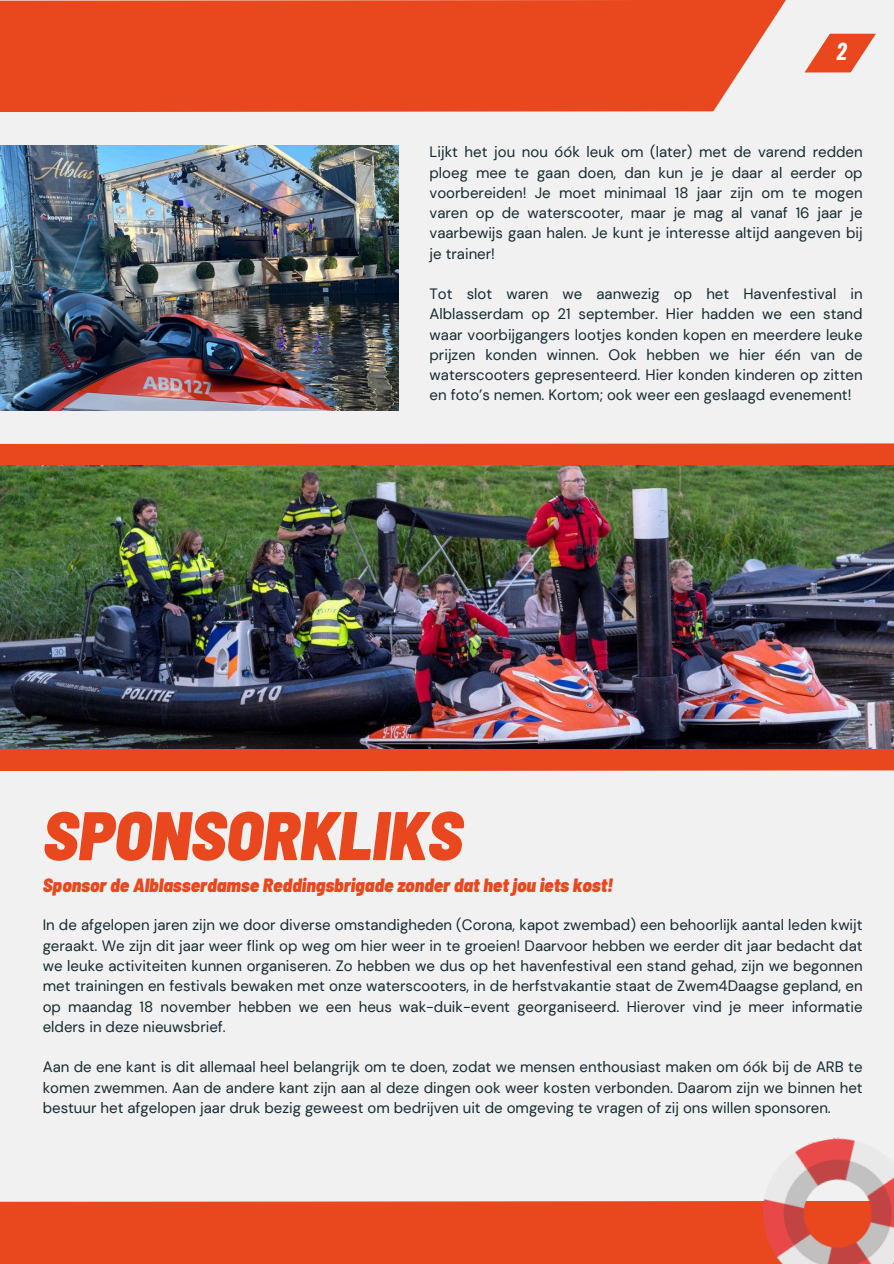
<style>
.page{position:relative;width:894px;height:1264px;background:#fff}
.page>*{position:absolute;margin:0;border:0;box-sizing:border-box;transform-origin:0 0}
.t1{font:italic 900 semi-condensed 68.7px "Barlow";color:#e9481e}
.t2{font:italic 700 24px "Barlow Condensed";color:#fff}
.t3{font:italic 900 semi-condensed 19.2px "Barlow";color:#e9481e}
.t4{font:15px/20.2px "DM Sans";color:#152932;text-align:justify}
</style>
<div class="page">
<div style="left:0;top:0;width:893px;height:1263px;background:#f1f1f1"></div>
<div style="left:0;top:0;width:785px;height:112px;background:#e9481e"></div>
<svg style="left:0;top:443px;width:893px;height:328px;background:#e14b23"></svg>
<img style="left:0;top:145px;width:398px;height:266px">
<div style="left:0;top:1201px;width:750px;height:62px;background:#e9481e"></div>
<img style="left:750px;top:1137px;width:143px;height:126px">
<svg style="left:804px;top:33px;width:71px;height:40px"></svg>
<img style="left:0;top:466px;width:893px;height:282px">
<h1 class="t2" style="left:836px;top:36px;width:12px">2</h1>
<p class="t4" style="left:429px;top:142px;width:434px">Lijkt het jou nou óók leuk om (later) met de varend redden ploeg mee te gaan doen, dan kun je je daar al eerder op voorbereiden! Je moet minimaal 18 jaar zijn om te mogen varen op de waterscooter, maar je mag al vanaf 16 jaar je vaarbewijs gaan halen. Je kunt je interesse altijd aangeven bij je trainer!</p>
<p class="t4" style="left:429px;top:284px;width:434px">Tot slot waren we aanwezig op het Havenfestival in Alblasserdam op 21 september. Hier hadden we een stand waar voorbijgangers lootjes konden kopen en meerdere leuke prijzen konden winnen. Ook hebben we hier één van de waterscooters gepresenteerd. Hier konden kinderen op zitten en foto’s nemen. Kortom; ook weer een geslaagd evenement!</p>
<h2 class="t1" style="left:43px;top:791px;width:421px">SPONSORKLIKS</h2>
<p class="t3" style="left:43px;top:872px;width:572px">Sponsor de Alblasserdamse Reddingsbrigade zonder dat het jou iets kost!</p>
<p class="t4" style="left:43px;top:915px;width:821px">In de afgelopen jaren zijn we door diverse omstandigheden (Corona, kapot zwembad) een behoorlijk aantal leden kwijt geraakt. We zijn dit jaar weer flink op weg om hier weer in te groeien! Daarvoor hebben we eerder dit jaar bedacht dat we leuke activiteiten kunnen organiseren. Zo hebben we dus op het havenfestival een stand gehad, zijn we begonnen met trainingen en festivals bewaken met onze waterscooters, in de herfstvakantie staat de Zwem4Daagse gepland, en op maandag 18 november hebben we een heus wak-duik-event georganiseerd. Hierover vind je meer informatie elders in deze nieuwsbrief.</p>
<p class="t4" style="left:43px;top:1057px;width:821px">Aan de ene kant is dit allemaal heel belangrijk om te doen, zodat we mensen enthousiast maken om óók bij de ARB te komen zwemmen. Aan de andere kant zijn aan al deze dingen ook weer kosten verbonden. Daarom zijn we binnen het bestuur het afgelopen jaar druk bezig geweest om bedrijven uit de omgeving te vragen of zij ons willen sponsoren.</p>
</div>
